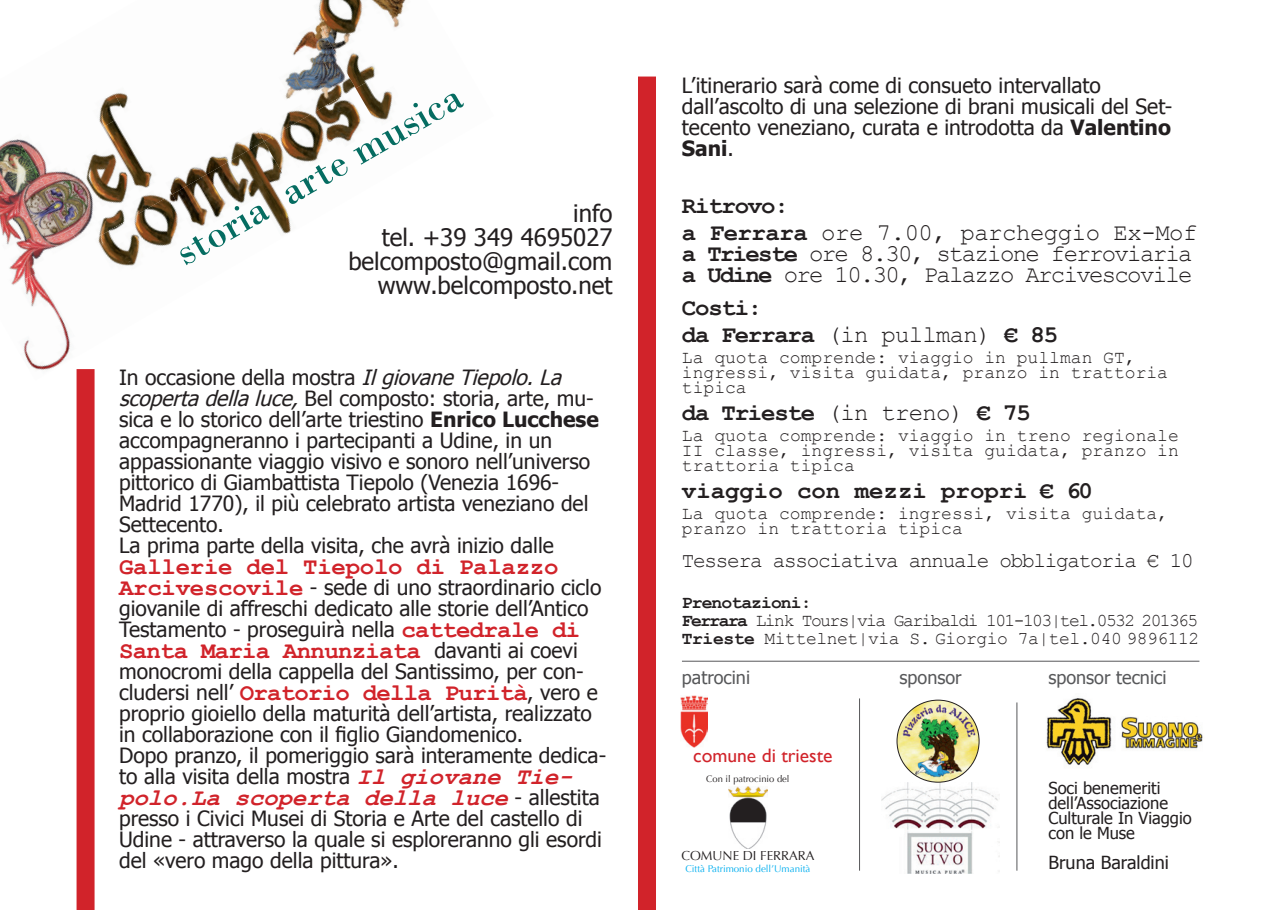
<style>
.page{position:relative;width:1276px;height:910px;background:#fff}
.page>*{position:absolute;margin:0;border:0;box-sizing:border-box;transform-origin:0 0}
.t1{font:42px "Bodoni";color:#056c61}
.t2{font:24px/21px "Courier New";letter-spacing:-.07em;color:#231f20}
.t3{font:24px/24px "Tahoma";color:#231f20;text-align:right}
.t4{font:700 24px/27px "Courier New";letter-spacing:-.05em;color:#231f20}
.t5{font:24px/27px "Courier New";letter-spacing:-.02em;color:#231f20}
.t6{font:700 24px "Courier New";letter-spacing:-.03em;color:#d1232a}
.t7{font:italic 700 24px "Courier New";color:#d1232a}
.t8{font:700 24px "Courier New";letter-spacing:-.01em;color:#d1232a}
.t9{font:700 24px "Courier New";color:#231f20}
.t10{font:21px/21px "Tahoma";color:#231f20}
.t11{font:21px "Courier New";letter-spacing:-.06em;color:#231f20}
.t12{font:19.5px "Gill Sans";color:#d1232a}
.t13{font:18px/15px "Courier New";color:#231f20}
.t14{font:18px/18px "Courier New";letter-spacing:-.09em;color:#231f20}
.t15{font:18px "Tahoma";color:#57585a}
.t16{font:18px "Tahoma";color:#231f20}
.t17{font:16.5px/15px "Tahoma";color:#231f20}
.t18{font:12.9px "Optima";color:#231f20}
.t19{font:9.9px "Optima";color:#00aeef}
.t20{font:9.3px "Optima";color:#231f20}
.s1{font-weight:700}
.s2{font-weight:400}
.s3{font-style:italic}
.s4{font-family:"Courier New";font-weight:700;font-size:24px;color:#d1232a}
.s5{font-family:"Tahoma";font-weight:400;font-size:21px;color:#231f20}
.s6{font-family:"Courier New";font-weight:700;font-style:italic;font-size:24px;color:#d1232a}
.s7{font-family:"Tahoma";font-weight:400;font-style:normal;font-size:21px;color:#231f20}
</style>
<div class="page">
<div style="left:77px;top:369px;width:18px;height:541px;background:#d1232a"></div>
<div style="left:638px;top:77px;width:18px;height:833px;background:#d1232a"></div>
<img style="left:0;top:139px;width:34px;height:28px">
<img style="left:99px;top:92px;width:27px;height:22px">
<img style="left:0;top:167px;width:34px;height:80px">
<img style="left:34px;top:114px;width:92px;height:133px">
<img style="left:126px;top:94px;width:46px;height:100px">
<img style="left:249px;top:31px;width:60px;height:110px">
<img style="left:309px;top:0;width:97px;height:88px">
<img style="left:9px;top:247px;width:86px;height:134px">
<img style="left:80px;top:194px;width:92px;height:134px">
<img style="left:172px;top:141px;width:119px;height:99px">
<img style="left:264px;top:88px;width:92px;height:134px">
<img style="left:356px;top:35px;width:50px;height:96px">
<hr style="left:859px;top:698px;width:1px;height:173px;background:#57585a">
<img style="left:1046px;top:698px;width:157px;height:68px">
<img style="left:882px;top:782px;width:117px;height:91px">
<img style="left:897px;top:700px;width:82px;height:82px;border-radius:41px">
<div style="left:897px;top:700px;width:82px;height:82px;border:1px solid #231f20;border-radius:50%"></div>
<img style="left:680px;top:695px;width:27px;height:52px">
<img style="left:728px;top:786px;width:39px;height:62px">
<hr style="left:682px;top:661px;width:517px;height:1px;background:#57585a">
<hr style="left:1016px;top:702px;width:1px;height:169px;background:#57585a">
<p class="t10" style="left:682px;top:73px;width:492px">L’itinerario sarà come di consueto intervallato dall’ascolto di una selezione di brani musicali del Set&shy;tecento veneziano, curata e introdotta da <span class="s1">Valentino Sani</span>.</p>
<h1 class="t1" style="left:166px;top:233px;width:325px;rotate:-30deg">storia arte musica</h1>
<p class="t3" style="left:348px;top:201px;width:266px">info<br>tel. +39 349 4695027 belcomposto@gmail.com www.belcomposto.net</p>
<p class="t5" style="left:682px;top:191px;width:517px"><span class="s1">Ritrovo:<br>a Ferrara</span> ore 7.00, parcheggio Ex-Mof</p>
<p class="t2" style="left:682px;top:242px;width:512px"><span class="s1">a Trieste</span> ore 8.30, stazione ferroviaria <span class="s1">a Udine</span> ore 10.30, Palazzo Arcivescovile</p>
<p class="t4" style="left:682px;top:293px;width:378px">Costi:<br>da Ferrara <span class="s2">(in pullman)</span> € 85</p>
<p class="t13" style="left:682px;top:349px;width:488px">La quota comprende: viaggio in pullman GT, ingressi, visita guidata, pranzo in trattoria tipica</p>
<p class="t4" style="left:682px;top:398px;width:350px">da Trieste <span class="s2">(in treno)</span> € 75</p>
<p class="t13" style="left:682px;top:427px;width:498px;text-align:justify">La quota comprende: viaggio in treno regionale II classe, ingressi, visita guidata, pranzo in trattoria tipica</p>
<p class="t9" style="left:682px;top:475px;width:412px">viaggio con mezzi propri € 60</p>
<p class="t13" style="left:682px;top:505px;width:488px">La quota comprende: ingressi, visita guidata, pranzo in trattoria tipica</p>
<p class="t11" style="left:682px;top:547px;width:513px">Tessera associativa annuale obbligatoria € 10</p>
<p class="t10" style="left:119px;top:366px;width:481px">In occasione della mostra <span class="s3">IlgiovaneTiepolo.La scopertadellaluce,</span>Bel composto: storia, arte, mu&shy;sica e lo storico dell’arte triestino <span class="s1">Enrico Lucchese </span>accompagneranno i partecipanti a Udine, in un appassionante viaggio visivo e sonoro nell’universo pittorico di Giambattista Tiepolo (Venezia 1696- Madrid 1770), il più celebrato artista veneziano del Settecento.<br>La prima parte della visita, che avrà inizio dalle</p>
<p class="t8" style="left:119px;top:552px;width:441px">Gallerie del Tiepolo di Palazzo</p>
<p class="t10" style="left:119px;top:576px;width:484px"><span class="s4">Arcivescovile</span> - sede di uno straordinario ciclo giovanile di affreschi dedicato alle storie dell’Antico<br>Testamento - proseguirà nella <span class="s4">cattedrale di</span></p>
<p class="t6" style="left:119px;top:636px;width:460px">Santa Maria Annunziata <span class="s5">davanti ai coevi</span></p>
<p class="t10" style="left:119px;top:660px;width:489px">monocromi della cappella del Santissimo, per con&shy;cludersi nell’ <span class="s4">Oratorio della Purità</span>, vero e proprio gioiello della maturità dell’artista, realizzato in collaborazione con il figlio Giandomenico.<br>Dopo pranzo, il pomeriggio sarà interamente dedica&shy;to alla visita della mostra <span class="s6">Il giovane Tie-</span></p>
<p class="t7" style="left:119px;top:783px;width:482px">polo.La scoperta della luce<span class="s7">- a l l e s t i t a</span></p>
<p class="t10" style="left:119px;top:807px;width:484px">presso i Civici Musei di Storia e Arte del castello di<br>Udine - attraverso la quale si esploreranno gli esordi del «vero mago della pittura».</p>
<p class="t14" style="left:682px;top:592px;width:519px"><span class="s1">Prenotazioni:<br>Ferrara</span> Link Tours|via Garibaldi 101-103|tel.0532 201365<br><span class="s1">Trieste</span> Mittelnet|via S. Giorgio 7a|tel.040 9896112</p>
<p class="t15" style="left:682px;top:665px;width:70px">patrocini</p>
<p class="t15" style="left:899px;top:665px;width:64px">sponsor</p>
<p class="t15" style="left:1048px;top:665px;width:120px">sponsor tecnici</p>
<p class="t12" style="left:693px;top:744px;width:141px">comune di trieste</p>
<p class="t20" style="left:706px;top:773px;width:85px">Con il patrocinio del</p>
<p class="t17" style="left:1048px;top:780px;width:145px">Soci benemeriti dell’Associazione<br>Culturale In Viaggio con le Muse</p>
<p class="t16" style="left:1048px;top:851px;width:122px">Bruna Baraldini</p>
<p class="t18" style="left:681px;top:848px;width:135px">COMUNE DI FERRARA</p>
<p class="t19" style="left:685px;top:863px;width:126px">Città Patrimonio dell’Umanità</p>
</div>
